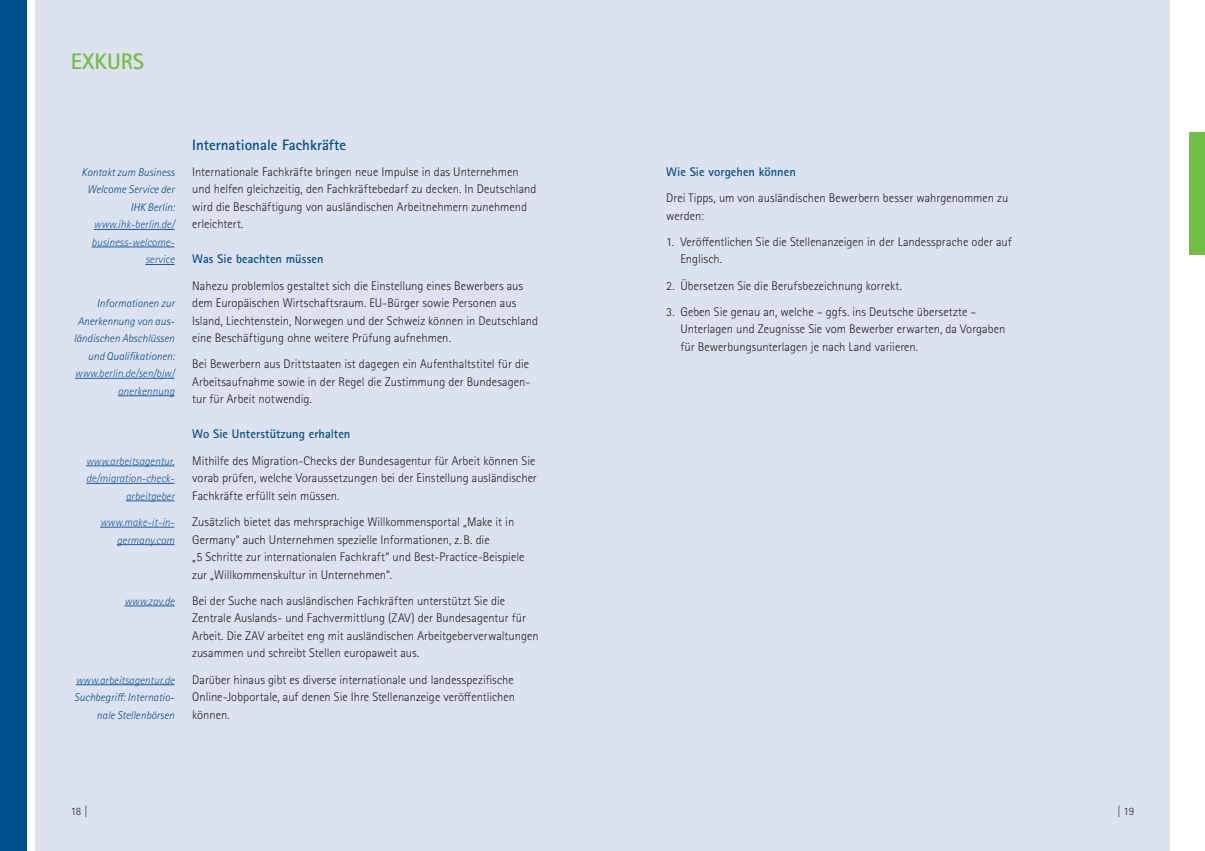
<style>
.page{position:relative;width:1205px;height:851px;background:#fff}
.page>*{position:absolute;margin:0;border:0;box-sizing:border-box;transform-origin:0 0}
.t1{font:700 22.5px "Rotis Sans Serif Pro";color:#71bf44}
.t2{font:700 15px "Rotis Sans Serif Pro";color:#004f8c}
.t3{font:300 12.5px/17.5px "Rotis Sans Serif Pro";color:#231f20}
.t4{font:700 12.5px "Rotis Sans Serif Pro";color:#004f8c}
.t5{font:italic 300 11.25px/17.5px "Rotis Sans Serif Pro";color:#175d9e;text-align:right}
.t6{font:italic 300 11.25px/17.5px "Rotis Sans Serif Pro";color:#004f8c;text-align:right}
.t7{font:300 11.25px "Rotis Sans Serif Pro";color:#231f20}
</style>
<div class="page">
<div style="left:35px;top:0;width:1134px;height:850px;background:#dce2ef"></div>
<hr style="left:94px;top:229px;width:81px;height:1px;background:#175d9e">
<hr style="left:92px;top:246px;width:83px;height:1px;background:#175d9e">
<hr style="left:145px;top:264px;width:30px;height:1px;background:#175d9e">
<hr style="left:75px;top:378px;width:100px;height:1px;background:#175d9e">
<hr style="left:118px;top:395px;width:57px;height:1px;background:#175d9e">
<hr style="left:86px;top:465px;width:89px;height:1px;background:#175d9e">
<hr style="left:86px;top:483px;width:89px;height:1px;background:#175d9e">
<hr style="left:126px;top:500px;width:49px;height:1px;background:#175d9e">
<hr style="left:100px;top:526px;width:75px;height:1px;background:#175d9e">
<hr style="left:117px;top:544px;width:58px;height:1px;background:#175d9e">
<hr style="left:124px;top:605px;width:51px;height:1px;background:#175d9e">
<hr style="left:76px;top:684px;width:99px;height:1px;background:#175d9e">
<div style="left:0;top:0;width:27px;height:850px;background:#004f8c"></div>
<div style="left:1189px;top:132px;width:16px;height:122px;background:#71bf44"></div>
<h1 class="t1" style="left:71px;top:47px;width:75px">EXKURS</h1>
<p class="t6" style="left:82px;top:163px;width:94px">Kontakt zum Business<br>Welcome Service der<br>IHK Berlin:</p>
<p class="t5" style="left:92px;top:216px;width:84px">www.ihk-berlin.de/ business-welcome&shy;service</p>
<p class="t6" style="left:74px;top:294px;width:102px">Informationen zur<br>Anerkennung von aus&shy;ländischen Abschlüssen und Qualifikationen:</p>
<p class="t5" style="left:75px;top:365px;width:101px">www.berlin.de/sen/bjw/ anerkennung</p>
<p class="t5" style="left:86px;top:452px;width:90px">www.arbeitsagentur. de/migration-check&shy;arbeitgeber</p>
<p class="t5" style="left:100px;top:513px;width:76px">www.make-it-in&shy;germany.com</p>
<p class="t5" style="left:124px;top:592px;width:52px">www.zav.de</p>
<p class="t5" style="left:76px;top:671px;width:100px">www.arbeitsagentur.de</p>
<p class="t6" style="left:74px;top:688px;width:102px">Suchbegriff: Internatio&shy;nale Stellenbörsen</p>
<p class="t2" style="left:192px;top:135px;width:155px">Internationale Fachkräfte</p>
<p class="t3" style="left:192px;top:163px;width:346px">Internationale Fachkräfte bringen neue Impulse in das Unternehmen und helfen gleichzeitig, den Fachkräftebedarf zu decken. In Deutschland wird die Beschäftigung von ausländischen Arbeitnehmern zunehmend erleichtert.</p>
<p class="t4" style="left:192px;top:251px;width:133px">Was Sie beachten müssen</p>
<p class="t3" style="left:192px;top:277px;width:347px">Nahezu problemlos gestaltet sich die Einstellung eines Bewerbers aus dem Europäischen Wirtschaftsraum. EU-Bürger sowie Personen aus Island, Liechtenstein, Norwegen und der Schweiz können in Deutschland eine Beschäftigung ohne weitere Prüfung aufnehmen.</p>
<p class="t3" style="left:192px;top:355px;width:340px;text-align:justify">Bei Bewerbern aus Drittstaaten ist dagegen ein Aufenthaltstitel für die Arbeitsaufnahme sowie in der Regel die Zustimmung der Bundesagen&shy;tur für Arbeit notwendig.</p>
<p class="t4" style="left:192px;top:426px;width:160px">Wo Sie Unterstützung erhalten</p>
<p class="t3" style="left:192px;top:452px;width:346px;text-align:justify">Mithilfe des Migration-Checks der Bundesagentur für Arbeit können Sie vorab prüfen, welche Voraussetzungen bei der Einstellung ausländischer Fachkräfte erfüllt sein müssen.</p>
<p class="t3" style="left:192px;top:513px;width:334px">Zusätzlich bietet das mehrsprachige Willkommensportal „Make it in Germany“ auch Unternehmen spezielle Informationen, z. B. die<br>„5 Schritte zur internationalen Fachkraft“ und Best-Practice-Beispiele zur „Willkommenskultur in Unternehmen“.</p>
<p class="t3" style="left:192px;top:592px;width:348px">Bei der Suche nach ausländischen Fachkräften unterstützt Sie die Zentrale Auslands- und Fachvermittlung (ZAV) der Bundesagentur für Arbeit. Die ZAV arbeitet eng mit ausländischen Arbeitgeberverwaltungen zusammen und schreibt Stellen europaweit aus.</p>
<p class="t3" style="left:192px;top:670px;width:324px;text-align:justify">Darüber hinaus gibt es diverse internationale und landesspezifische Online-Jobportale, auf denen Sie Ihre Stellenanzeige veröffentlichen können.</p>
<p class="t7" style="left:71px;top:804px;width:18px">18 |</p>
<p class="t4" style="left:666px;top:164px;width:131px">Wie Sie vorgehen können</p>
<p class="t3" style="left:666px;top:189px;width:343px">Drei Tipps, um von ausländischen Bewerbern besser wahrgenommen zu werden:</p>
<p class="t3" style="left:680px;top:233px;width:333px;text-indent:-14px">1. Veröffentlichen Sie die Stellenanzeigen in der Landessprache oder auf<br>Englisch.</p>
<p class="t3" style="left:666px;top:277px;width:237px">2. Übersetzen Sie die Berufsbezeichnung korrekt.</p>
<p class="t3" style="left:680px;top:303px;width:326px;text-indent:-14px">3. Geben Sie genau an, welche – ggfs. ins Deutsche übersetzte –<br>Unterlagen und Zeugnisse Sie vom Bewerber erwarten, da Vorgaben für Bewerbungsunterlagen je nach Land variieren.</p>
<p class="t7" style="left:1117px;top:804px;width:18px">| 19</p>
</div>
